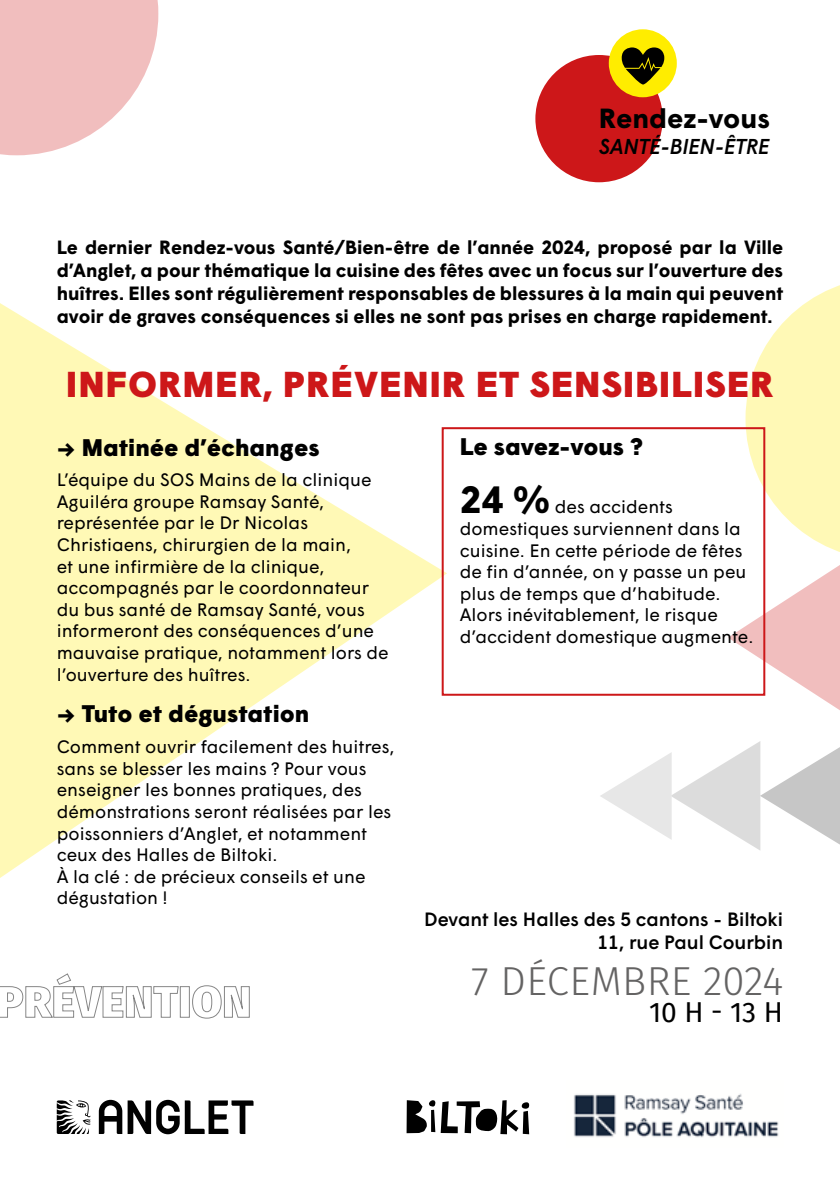
<style>
.page{position:relative;width:840px;height:1191px;background:#fff}
.page>*{position:absolute;margin:0;border:0;box-sizing:border-box;transform-origin:0 0}
.t1{font:300 40.4px "Fira Sans";letter-spacing:.01em;color:#646363}
.t2{font:900 36px "Wigrum";letter-spacing:.02em;color:#cd1719}
.t3{font:28.2px "Fira Sans";color:#000}
.t4{font:700 27.6px "Wigrum";color:#000}
.t5{font:900 24px "Wigrum";color:#000}
.t6{font:italic 500 21.6px "Wigrum";color:#000}
.t7{font:700 19.2px/23px "Wigrum";color:#000;text-align:justify}
.t8{font:500 19.2px/23.6px "Wigrum";color:#000;text-align:right}
.t9{font:18px/21.6px "Wigrum";color:#000}
.s1{font-weight:700}
.s2{font-weight:700;font-size:38px}
</style>
<div class="page">
<svg style="left:0;top:303px;width:447px;height:575px;fill:#fff9b6"></svg>
<svg style="left:600px;top:741px;width:239px;height:109px"></svg>
<svg style="left:0;top:0;width:158px;height:155px"></svg>
<svg style="left:727px;top:285px;width:112px;height:425px"></svg>
<svg style="left:57px;top:1100px;width:33px;height:34px"></svg>
<svg style="left:99px;top:1099px;width:154px;height:35px"></svg>
<div style="left:441px;top:427px;width:323px;height:268px;border:2px solid #cd1719"></div>
<div style="left:535px;top:55px;width:127px;height:127px;background:#cd1719;border-radius:50%"></div>
<div style="left:608px;top:29px;width:68px;height:68px;background:#ffed00;border-radius:50%"></div>
<svg style="left:621px;top:47px;width:43px;height:37px"></svg>
<svg style="left:0;top:973px;width:250px;height:45px"></svg>
<img style="left:574px;top:1093px;width:205px;height:45px">
<svg style="left:406px;top:1100px;width:123px;height:34px"></svg>
<h3 class="t4" style="left:598px;top:97px;width:172px">Rendez-vous</h3>
<p class="t6" style="left:598px;top:130px;width:172px">SANTÉ-BIEN-ÊTRE</p>
<p class="t7" style="left:57px;top:234px;width:727px">Le dernier Rendez-vous Santé/Bien-être de l’année 2024, proposé par la Ville d’Anglet, a pour thématique la cuisine des fêtes avec un focus sur l’ouverture des huîtres. Elles sont régulièrement responsables de blessures à la main qui peuvent avoir de graves conséquences si elles ne sont pas prises en charge rapidement.</p>
<h2 class="t2" style="left:66px;top:356px;width:709px">INFORMER, PRÉVENIR ET SENSIBILISER</h2>
<h3 class="t5" style="left:57px;top:429px;width:264px"><span class="s1">→</span> Matinée d’échanges</h3>
<p class="t9" style="left:57px;top:468px;width:333px">L’équipe du SOS Mains de la clinique Aguiléra groupe Ramsay Santé, représentée par le Dr Nicolas Christiaens, chirurgien de la main,<br>et une infirmière de la clinique, accompagnés par le coordonnateur du bus santé de Ramsay Santé, vous informeront des conséquences d’une mauvaise pratique, notamment lors de l’ouverture des huîtres.</p>
<h3 class="t5" style="left:57px;top:695px;width:254px"><span class="s1">→</span> Tuto et dégustation</h3>
<p class="t9" style="left:57px;top:734px;width:339px">Comment ouvrir facilement des huitres, sans se blesser les mains ? Pour vous enseigner les bonnes pratiques, des démonstrations seront réalisées par les poissonniers d’Anglet, et notamment ceux des Halles de Biltoki.<br>À la clé : de précieux conseils et une dégustation !</p>
<h3 class="t5" style="left:459px;top:428px;width:185px">Le savez-vous ?</h3>
<p class="t9" style="left:459px;top:495px;width:295px"><span class="s2">24 %</span> des accidents domestiques surviennent dans la cuisine. En cette période de fêtes de fin d’année, on y passe un peu plus de temps que d’habitude.<br>Alors inévitablement, le risque d’accident domestique augmente.</p>
<p class="t8" style="left:424px;top:905px;width:360px">Devant les Halles des 5 cantons - Biltoki<br>11, rue Paul Courbin</p>
<h1 class="t1" style="left:471px;top:952px;width:313px">7 DÉCEMBRE 2024</h1>
<h3 class="t3" style="left:648px;top:991px;width:135px">10 H - 13 H</h3>
</div>
